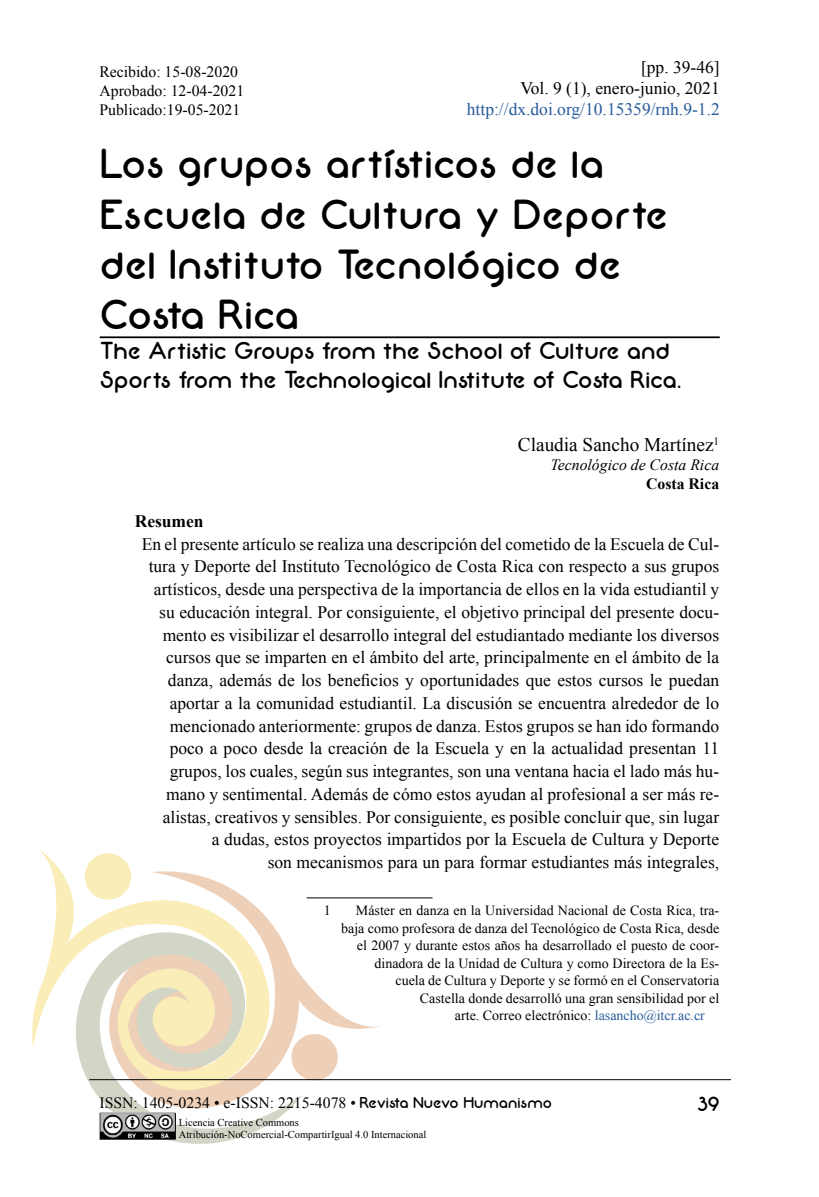
<style>
.page{position:relative;width:819px;height:1197px;background:#fff}
.page>*{position:absolute;margin:0;border:0;box-sizing:border-box;transform-origin:0 0}
.t1{font:42px/50.4px "Neon 80 s";letter-spacing:.01em;color:#000}
.t2{font:24.5px/29.4px "Neon 80 s";color:#000}
.t3{font:21px "Neon 80 s";color:#000}
.t4{font:19.25px "Times New Roman";color:#000}
.t5{font:17.5px/22.8px "Times New Roman";color:#000;text-align:right}
.t6{font:17.5px "Times New Roman";color:#275b9b}
.t7{font:700 17.5px "Times New Roman";color:#000}
.t8{font:15.75px/18.9px "Times New Roman";color:#000}
.t9{font:italic 15.75px "Times New Roman";color:#000}
.t10{font:700 15.75px "Times New Roman";color:#000}
.t11{font:14px "Times New Roman";color:#000}
.t12{font:10.5px/12.6px "Times New Roman";color:#000}
.s1{color:#275b9b}
.s2{font-family:"Neon 80 s"}
</style>
<div class="page">
<svg style="left:96px;top:1094px;width:189px;height:50px"></svg>
<svg style="left:105px;top:927px;width:198px;height:186px"></svg>
<svg style="left:88px;top:897px;width:186px;height:197px"></svg>
<svg style="left:275px;top:937px;width:110px;height:146px"></svg>
<svg style="left:32px;top:847px;width:213px;height:234px"></svg>
<hr style="left:89px;top:1079px;width:642px;height:1px;background:#000">
<img style="left:99px;top:1113px;width:76px;height:27px">
<hr style="left:307px;top:898px;width:126px;height:1px;background:#000">
<hr style="left:100px;top:336px;width:620px;height:2px;background:#000">
<p class="t8" style="left:99px;top:62px;width:146px">Recibido: 15-08-2020<br>Aprobado: 12-04-2021<br>Publicado:19-05-2021</p>
<p class="t5" style="left:520px;top:56px;width:201px;line-height:21px">[pp. 39-46]<br>Vol. 9 (1), enero-junio, 2021</p>
<p class="t6" style="left:467px;top:97px;width:254px">http://dx.doi.org/10.15359/rnh.9-1.2</p>
<h1 class="t1" style="left:100px;top:139px;width:570px">Los grupos artísticos de la<br>Escuela de Cultura y Deporte del Instituto Tecnológico de<br>Costa Rica</h1>
<h2 class="t2" style="left:100px;top:336px;width:583px">The Artistic Groups from the School of Culture and<br>Sports from the Technological Institute of Costa Rica.</h2>
<p class="t4" style="left:518px;top:432px;width:203px">Claudia Sancho Martínez<sup>1</sup></p>
<p class="t9" style="left:550px;top:454px;width:170px">Tecnológico de Costa Rica</p>
<p class="t10" style="left:646px;top:473px;width:75px">Costa Rica</p>
<p class="t7" style="left:135px;top:509px;width:71px">Resumen</p>
<p class="t5" style="left:142px;top:532px;width:579px">En el presente artículo se realiza una descripción del cometido de la Escuela de Cul&shy;tura y Deporte del Instituto Tecnológico de Costa Rica con respecto a sus grupos artísticos, desde una perspectiva de la importancia de ellos en la vida estudiantil y su educación integral. Por consiguiente, el objetivo principal del presente docu&shy;mento es visibilizar el desarrollo integral del estudiantado mediante los diversos cursos que se imparten en el ámbito del arte, principalmente en el ámbito de la danza, además de los beneficios y oportunidades que estos cursos le puedan aportar a la comunidad estudiantil. La discusión se encuentra alrededor de lo mencionado anteriormente: grupos de danza. Estos grupos se han ido formando poco a poco desde la creación de la Escuela y en la actualidad presentan 11 grupos, los cuales, según sus integrantes, son una ventana hacia el lado más hu&shy;mano y sentimental. Además de cómo estos ayudan al profesional a ser más re&shy;alistas, creativos y sensibles. Por consiguiente, es posible concluir que, sin lugar<br>a dudas, estos proyectos impartidos por la Escuela de Cultura y Deporte<br>son mecanismos para un para formar estudiantes más integrales,</p>
<p class="t11" style="left:324px;top:901px;width:8px">1</p>
<p class="t11" style="left:356px;top:901px;width:365px">Máster en danza en la Universidad Nacional de Costa Rica, tra-</p>
<p class="t11" style="left:341px;top:919px;width:380px">baja como profesora de danza del Tecnológico de Costa Rica, desde</p>
<p class="t11" style="left:357px;top:936px;width:364px">el 2007 y durante estos años ha desarrollado el puesto de coor-</p>
<p class="t11" style="left:374px;top:954px;width:346px">dinadora de la Unidad de Cultura y como Directora de la Es-</p>
<p class="t11" style="left:395px;top:971px;width:325px">cuela de Cultura y Deporte y se formó en el Conservatoria</p>
<p class="t11" style="left:420px;top:989px;width:301px">Castella donde desarrolló una gran sensibilidad por el</p>
<p class="t11" style="left:455px;top:1006px;width:251px">arte. Correo electrónico: <span class="s1">lasancho@itcr.ac.cr</span></p>
<p class="t8" style="left:99px;top:1093px;width:454px">ISSN: 1405-0234 • e-ISSN: 2215-4078 • <span class="s2">Revista Nuevo Humanismo</span></p>
<p class="t3" style="left:697px;top:1093px;width:24px">39</p>
<p class="t12" style="left:179px;top:1116px;width:249px">Licencia Creative Commons<br>Atribución-NoComercial-CompartirIgual 4.0 Internacional</p>
</div>
